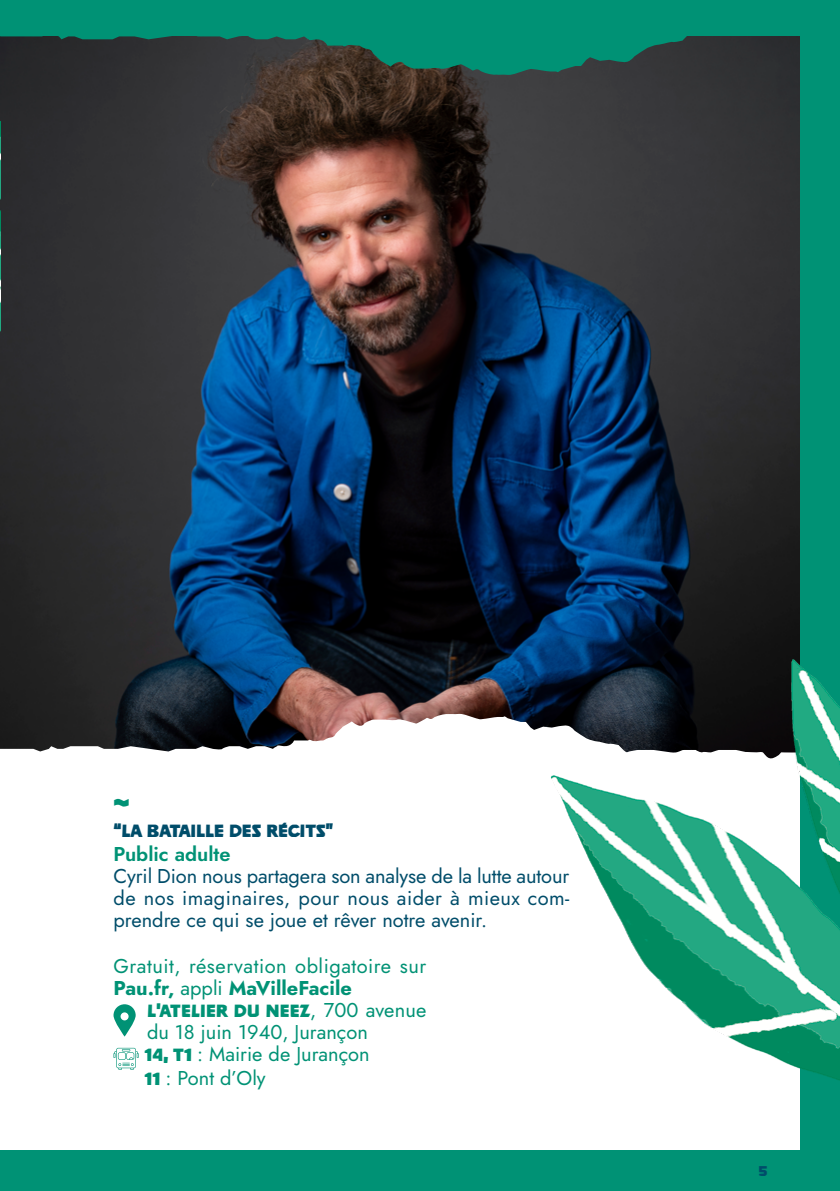
<style>
.page{position:relative;width:840px;height:1191px;background:#fff}
.page>*{position:absolute;margin:0;border:0;box-sizing:border-box;transform-origin:0 0}
.t1{font:500 32px "Poleno";color:#009275}
.t2{font:20px/22px "Jost";color:#004d6a;text-align:justify}
.t3{font:20px/22px "Jost";letter-spacing:.025em;color:#009275}
.t4{font:20px/22px "Jost";color:#009275}
.t5{font:500 20px "Poleno";letter-spacing:.01em;color:#009275}
.t6{font:500 20px "Poleno";color:#004d6a}
.t7{font:600 20px "Jost";color:#009275}
.t8{font:500 16px "Poleno";color:#004d6a}
.s1{font-weight:700}
.s2{font-family:"Jost";font-weight:400}
.s3{font-family:"Poleno";font-weight:500}
</style>
<div class="page">
<div style="left:0;top:0;width:839px;height:1191px;background:#009275"></div>
<div style="left:0;top:36px;width:798px;height:1113px;background:#fff"></div>
<svg style="left:113px;top:1004px;width:23px;height:32px"></svg>
<svg style="left:113px;top:1047px;width:26px;height:23px"></svg>
<img style="left:0;top:75px;width:798px;height:638px">
<img style="left:0;top:114px;width:1px;height:266px">
<svg style="left:0;top:713px;width:539px;height:39px"></svg>
<img style="left:539px;top:647px;width:300px;height:452px">
<svg style="left:0;top:36px;width:800px;height:39px;background:#244f46"></svg>
<h1 class="t1" style="left:113px;top:785px;width:18px">~</h1>
<p class="t6" style="left:113px;top:819px;width:221px">“LA BATAILLE DES RÉCITS”</p>
<p class="t7" style="left:113px;top:840px;width:118px">Public adulte</p>
<p class="t2" style="left:113px;top:865px;width:457px">Cyril Dion nous partagera son analyse de la lutte autour de nos imaginaires, pour nous aider à mieux com&shy;prendre ce qui se joue et rêver notre avenir.</p>
<p class="t3" style="left:113px;top:955px;width:314px">Gratuit, réservation obligatoire sur<br><span class="s1">Pau.fr,</span> appli <span class="s1">MaVilleFacile</span></p>
<p class="t5" style="left:147px;top:1000px;width:280px">L’ATELIER DU NEEZ<span class="s2">, 700 avenue</span></p>
<p class="t4" style="left:144px;top:1021px;width:227px">du 18 juin 1940, Jurançon<br><span class="s3">14, T1</span> : Mairie de Jurançon</p>
<p class="t4" style="left:144px;top:1067px;width:123px"><span class="s3">11</span> : Pont d’Oly</p>
<p class="t8" style="left:758px;top:1162px;width:11px">5</p>
</div>
